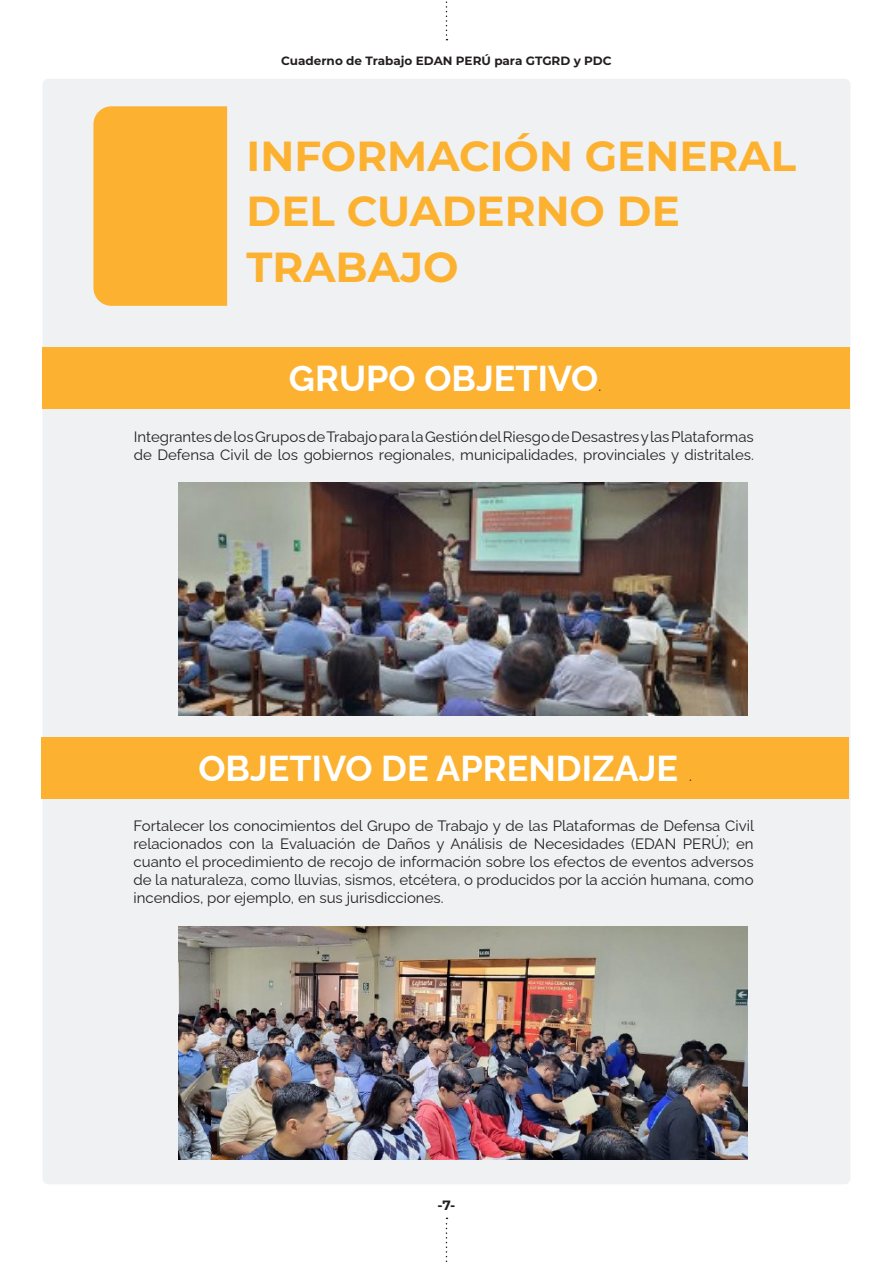
<style>
.page{position:relative;width:893px;height:1263px;background:#fff}
.page>*{position:absolute;margin:0;border:0;box-sizing:border-box;transform-origin:0 0}
.t1{font:700 42px/55.5px "Montserrat";color:#fcb230}
.t2{font:100 36px "Raleway";color:#fff}
.t3{font:15px/18px "Raleway";color:#231f20;text-align:justify}
.t4{font:700 13.5px "Montserrat";color:#231f20}
.t5{font:700 12px "Montserrat";color:#231f20}
</style>
<div class="page">
<div style="left:43px;top:79px;width:807px;height:1105px;background:#f0f1f2;border-radius:6px"></div>
<div style="left:93px;top:106px;width:134px;height:200px;background:#fcb230"></div>
<img style="left:178px;top:482px;width:570px;height:234px">
<div style="left:43px;top:347px;width:807px;height:62px;background:#fcb230"></div>
<div style="left:42px;top:738px;width:807px;height:61px;background:#fcb230"></div>
<img style="left:178px;top:926px;width:570px;height:233px">
<svg style="left:446px;top:1217px;width:1px;height:45px"></svg>
<svg style="left:446px;top:1px;width:1px;height:39px"></svg>
<p class="t5" style="left:281px;top:52px;width:332px">Cuaderno de Trabajo EDAN PERÚ para GTGRD y PDC</p>
<h1 class="t1" style="left:247px;top:126px;width:551px">INFORMACIÓN GENERAL<br>DEL CUADERNO DE<br>TRABAJO</h1>
<h2 class="t2" style="left:289px;top:349px;width:311px">GRUPO OBJETIVO</h2>
<p class="t3" style="left:598px;top:375px;width:4px">.</p>
<p class="t3" style="left:134px;top:426px;width:622px">Integrantes de los Grupos de Trabajo para la Gestión del Riesgo de Desastres y las Plataformas de Defensa Civil de los gobiernos regionales, municipalidades, provinciales y distritales.</p>
<h2 class="t2" style="left:198px;top:739px;width:481px">OBJETIVO DE APRENDIZAJE</h2>
<p class="t3" style="left:689px;top:765px;width:4px">.</p>
<p class="t3" style="left:134px;top:815px;width:622px">Fortalecer los conocimientos del Grupo de Trabajo y de las Plataformas de Defensa Civil relacionados con la Evaluación de Daños y Análisis de Necesidades (EDAN PERÚ); en cuanto el procedimiento de recojo de información sobre los efectos de eventos adversos de la naturaleza, como lluvias, sismos, etcétera, o producidos por la acción humana, como incendios, por ejemplo, en sus jurisdicciones.</p>
<p class="t4" style="left:437px;top:1195px;width:19px">-7-</p>
</div>
